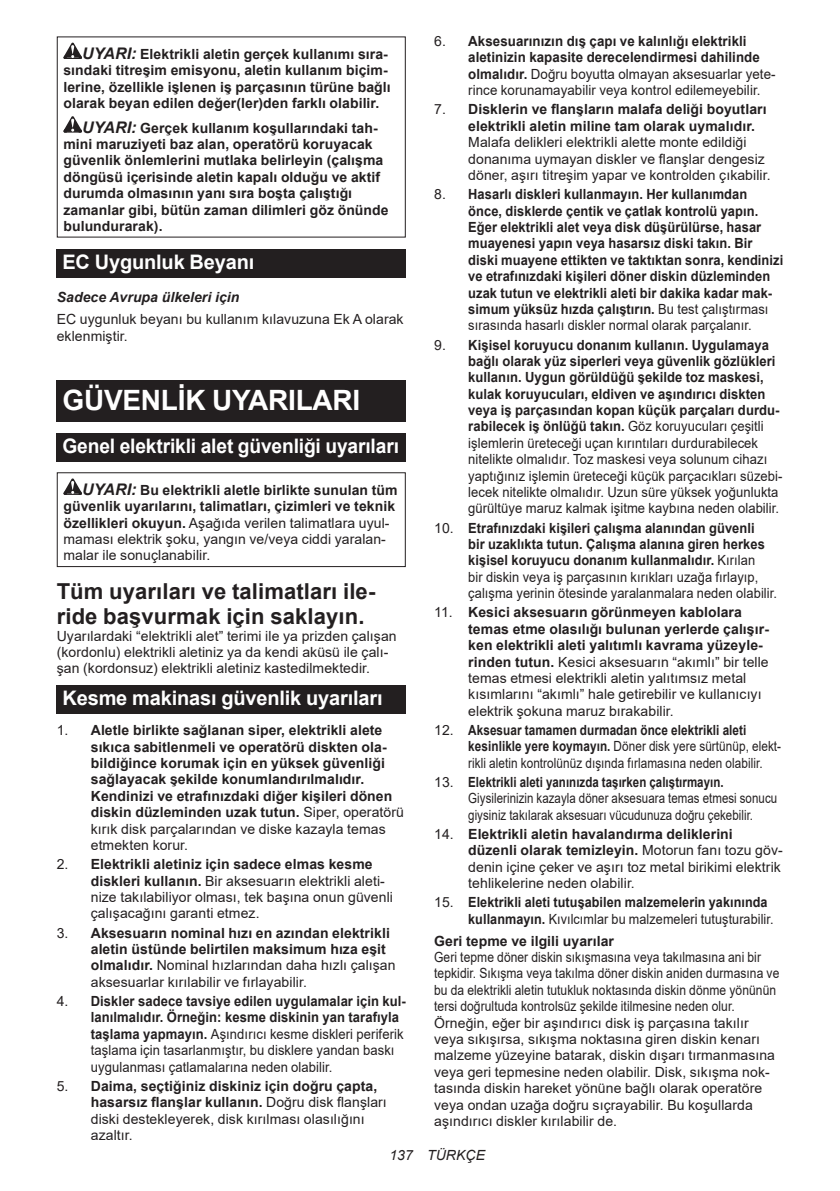
<style>
.page{position:relative;width:840px;height:1191px;background:#fff}
.page>*{position:absolute;margin:0;border:0;box-sizing:border-box;transform-origin:0 0}
.t1{font:700 28px "Arial";letter-spacing:-.01em;color:#fff}
.t2{font:700 22px/25.8px "Arial";letter-spacing:.005em;color:#231f20}
.t3{font:700 20px "Arial";letter-spacing:-.01em;color:#fff}
.t4{font:700 20px "Arial";letter-spacing:-.01em;color:#fff;scale:.96 1}
.t5{font:14px/16.4px "Arial";letter-spacing:.005em;color:#231f20}
.t6{font:700 14px/16.4px "Arial";letter-spacing:.005em;color:#231f20}
.t7{font:700 14px/16.4px "Arial";letter-spacing:.005em;color:#231f20;scale:.92 1}
.t8{font:14px/16.4px "Arial";letter-spacing:.005em;color:#231f20;scale:.86 1}
.t9{font:700 14px/16.4px "Arial";letter-spacing:.005em;color:#231f20;scale:.95 1}
.t10{font:700 14px/16.4px "Arial";letter-spacing:.005em;color:#231f20;scale:.9 1}
.t11{font:italic 700 14px "Arial";letter-spacing:.005em;color:#231f20}
.t12{font:italic 14px "Arial";letter-spacing:.005em;color:#231f20}
.s1{font-style:italic;font-size:16px}
.s2{font-weight:400}
.s3{font-weight:700}
</style>
<div class="page">
<svg style="left:63px;top:43px;width:19px;height:16px"></svg>
<svg style="left:63px;top:116px;width:19px;height:17px"></svg>
<div style="left:57px;top:249px;width:348px;height:28px;background:#231f20"></div>
<div style="left:57px;top:380px;width:348px;height:41px;background:#231f20"></div>
<div style="left:57px;top:433px;width:348px;height:28px;background:#231f20"></div>
<svg style="left:63px;top:478px;width:19px;height:17px"></svg>
<div style="left:57px;top:472px;width:348px;height:95px;border:1px solid #231f20"></div>
<div style="left:57px;top:685px;width:348px;height:28px;background:#231f20"></div>
<p class="t6" style="left:63px;top:46px;width:328px;text-indent:19px"><span class="s1">UYARI:</span> Elektrikli aletin gerçek kullanımı sıra&shy;sındaki titreşim emisyonu, aletin kullanım biçim&shy;lerine, özellikle işlenen iş parçasının türüne bağlı olarak beyan edilen değer(ler)den farklı olabilir.</p>
<p class="t6" style="left:63px;top:120px;width:326px;text-indent:19px"><span class="s1">UYARI:</span> Gerçek kullanım koşullarındaki tah&shy;mini maruziyeti baz alan, operatörü koruyacak güvenlik önlemlerini mutlaka belirleyin (çalışma döngüsü içerisinde aletin kapalı olduğu ve aktif durumda olmasının yanı sıra boşta çalıştığı zamanlar gibi, bütün zaman dilimleri göz önünde bulundurarak).</p>
<h3 class="t3" style="left:62px;top:248px;width:193px">EC Uygunluk Beyanı</h3>
<p class="t11" style="left:57px;top:288px;width:184px">Sadece Avrupa ülkeleri için</p>
<p class="t5" style="left:57px;top:311px;width:348px">EC uygunluk beyanı bu kullanım kılavuzuna Ek A olarak eklenmiştir.</p>
<h1 class="t1" style="left:62px;top:380px;width:299px">GÜVENLİK UYARILARI</h1>
<h3 class="t4" style="left:62px;top:432px;width:352px">Genel elektrikli alet güvenliği uyarıları</h3>
<p class="t6" style="left:63px;top:482px;width:335px;text-indent:19px"><span class="s1">UYARI:</span> Bu elektrikli aletle birlikte sunulan tüm güvenlik uyarılarını, talimatları, çizimleri ve teknik özellikleri okuyun. <span class="s2">Aşağıda verilen talimatlara uyul&shy;maması elektrik şoku, yangın ve/veya ciddi yaralan&shy;malar ile sonuçlanabilir.</span></p>
<h2 class="t2" style="left:57px;top:578px;width:320px">Tüm uyarıları ve talimatları ile&shy;ride başvurmak için saklayın.</h2>
<p class="t5" style="left:57px;top:627px;width:341px">Uyarılardaki “elektrikli alet” terimi ile ya prizden çalışan (kordonlu) elektrikli aletiniz ya da kendi aküsü ile çalı&shy;şan (kordonsuz) elektrikli aletiniz kastedilmektedir.</p>
<h3 class="t3" style="left:62px;top:683px;width:321px">Kesme makinası güvenlik uyarıları</h3>
<p class="t6" style="left:91px;top:722px;width:314px;text-indent:-34px"><span class="s2">1.</span> Aletle birlikte sağlanan siper, elektrikli alete sıkıca sabitlenmeli ve operatörü diskten ola&shy;bildiğince korumak için en yüksek güvenliği sağlayacak şekilde konumlandırılmalıdır.<br>Kendinizi ve etrafınızdaki diğer kişileri dönen diskin düzleminden uzak tutun. <span class="s2">Siper, operatörü kırık disk parçalarından ve diske kazayla temas etmekten korur.</span></p>
<p class="t5" style="left:91px;top:856px;width:303px;text-indent:-34px">2. <span class="s3">Elektrikli aletiniz için sadece elmas kesme diskleri kullanın.</span> Bir aksesuarın elektrikli aleti&shy;nize takılabiliyor olması, tek başına onun güvenli çalışacağını garanti etmez.</p>
<p class="t6" style="left:91px;top:924px;width:306px;text-indent:-34px"><span class="s2">3.</span> Aksesuarın nominal hızı en azından elektrikli aletin üstünde belirtilen maksimum hıza eşit olmalıdır. <span class="s2">Nominal hızlarından daha hızlı çalışan aksesuarlar kırılabilir ve fırlayabilir.</span></p>
<p class="t5" style="left:91px;top:992px;width:316px;text-indent:-34px">4. <span class="s3">Diskler sadece tavsiye edilen uygulamalar için kul&shy;lanılmalıdır. Örneğin: kesme diskinin yan tarafıyla taşlama yapmayın.</span> Aşındırıcı kesme diskleri periferik taşlama için tasarlanmıştır, bu disklere yandan baskı uygulanması çatlamalarına neden olabilir.</p>
<p class="t5" style="left:91px;top:1077px;width:297px;text-indent:-34px">5. <span class="s3">Daima, seçtiğiniz diskiniz için doğru çapta, hasarsız flanşlar kullanın.</span> Doğru disk flanşları diski destekleyerek, disk kırılması olasılığını azaltır.</p>
<p class="t9" style="left:468px;top:33px;width:325px;text-indent:-34px"><span class="s2">6.</span> Aksesuarınızın dış çapı ve kalınlığı elektrikli aletinizin kapasite derecelendirmesi dahilinde olmalıdır. <span class="s2">Doğru boyutta olmayan aksesuarlar yete&shy;rince korunamayabilir veya kontrol edilemeyebilir.</span></p>
<p class="t6" style="left:468px;top:101px;width:300px;text-indent:-34px"><span class="s2">7.</span> Disklerin ve flanşların malafa deliği boyutları elektrikli aletin miline tam olarak uymalıdır.</p>
<p class="t5" style="left:468px;top:134px;width:304px">Malafa delikleri elektrikli alette monte edildiği donanıma uymayan diskler ve flanşlar dengesiz döner, aşırı titreşim yapar ve kontrolden çıkabilir.</p>
<p class="t7" style="left:468px;top:186px;width:344px;text-indent:-34px"><span class="s2">8.</span> Hasarlı diskleri kullanmayın. Her kullanımdan önce, disklerde çentik ve çatlak kontrolü yapın.<br>Eğer elektrikli alet veya disk düşürülürse, hasar muayenesi yapın veya hasarsız diski takın. Bir diski muayene ettikten ve taktıktan sonra, kendinizi ve etrafınızdaki kişileri döner diskin düzleminden uzak tutun ve elektrikli aleti bir dakika kadar mak&shy;simum yüksüz hızda çalıştırın. <span class="s2">Bu test çalıştırması sırasında hasarlı diskler normal olarak parçalanır.</span></p>
<p class="t5" style="left:468px;top:336px;width:315px;text-indent:-34px">9. <span class="s3">Kişisel koruyucu donanım kullanın. Uygulamaya bağlı olarak yüz siperleri veya güvenlik gözlükleri kullanın. Uygun görüldüğü şekilde toz maskesi, kulak koruyucuları, eldiven ve aşındırıcı diskten veya iş parçasından kopan küçük parçaları durdu&shy;rabilecek iş önlüğü takın.</span> Göz koruyucuları çeşitli işlemlerin üreteceği uçan kırıntıları durdurabilecek nitelikte olmalıdır. Toz maskesi veya solunum cihazı yaptığınız işlemin üreteceği küçük parçacıkları süzebi&shy;lecek nitelikte olmalıdır. Uzun süre yüksek yoğunlukta gürültüye maruz kalmak işitme kaybına neden olabilir.</p>
<p class="t7" style="left:468px;top:519px;width:337px;text-indent:-34px"><span class="s2">10.</span> Etrafınızdaki kişileri çalışma alanından güvenli<br>bir uzaklıkta tutun. Çalışma alanına giren herkes kişisel koruyucu donanım kullanmalıdır. <span class="s2">Kırılan<br>bir diskin veya iş parçasının kırıkları uzağa fırlayıp, çalışma yerinin ötesinde yaralanmalara neden olabilir.</span></p>
<p class="t5" style="left:468px;top:604px;width:302px;text-indent:-34px">11. <span class="s3">Kesici aksesuarın görünmeyen kablolara temas etme olasılığı bulunan yerlerde çalışır&shy;ken elektrikli aleti yalıtımlı kavrama yüzeyle&shy;rinden tutun.</span> Kesici aksesuarın “akımlı” bir telle temas etmesi elektrikli aletin yalıtımsız metal kısımlarını “akımlı” hale getirebilir ve kullanıcıyı elektrik şokuna maruz bırakabilir.</p>
<p class="t5" style="left:468px;top:721px;width:314px;text-indent:-34px">12. <span class="s3">Aksesuar tamamen durmadan önce elektrikli aleti kesinlikle yere koymayın.</span> Döner disk yere sürtünüp, elekt&shy;rikli aletin kontrolünüz dışında fırlamasına neden olabilir.</p>
<p class="t5" style="left:468px;top:773px;width:310px;text-indent:-34px">13. <span class="s3">Elektrikli aleti yanınızda taşırken çalıştırmayın.<br></span>Giysilerinizin kazayla döner aksesuara temas etmesi sonucu giysiniz takılarak aksesuarı vücudunuza doğru çekebilir.</p>
<p class="t5" style="left:468px;top:825px;width:316px;text-indent:-34px">14. <span class="s3">Elektrikli aletin havalandırma deliklerini düzenli olarak temizleyin.</span> Motorun fanı tozu göv&shy;denin içine çeker ve aşırı toz metal birikimi elektrik tehlikelerine neden olabilir.</p>
<p class="t10" style="left:468px;top:894px;width:340px;text-indent:-34px"><span class="s2">15.</span> Elektrikli aleti tutuşabilen malzemelerin yakınında kullanmayın. <span class="s2">Kıvılcımlar bu malzemeleri tutuşturabilir.</span></p>
<p class="t6" style="left:434px;top:932px;width:181px">Geri tepme ve ilgili uyarılar</p>
<p class="t8" style="left:434px;top:949px;width:402px">Geri tepme döner diskin sıkışmasına veya takılmasına ani bir tepkidir. Sıkışma veya takılma döner diskin aniden durmasına ve bu da elektrikli aletin tutukluk noktasında diskin dönme yönünün tersi doğrultuda kontrolsüz şekilde itilmesine neden olur.<br>Örneğin, eğer bir aşındırıcı disk iş parçasına takılır veya sıkışırsa, sıkışma noktasına giren diskin kenarı malzeme yüzeyine batarak, diskin dışarı tırmanmasına veya geri tepmesine neden olabilir. Disk, sıkışma nok&shy;tasında diskin hareket yönüne bağlı olarak operatöre veya ondan uzağa doğru sıçrayabilir. Bu koşullarda aşındırıcı diskler kırılabilir de.</p>
<p class="t12" style="left:389px;top:1146px;width:97px">137 TÜRKÇE</p>
</div>
